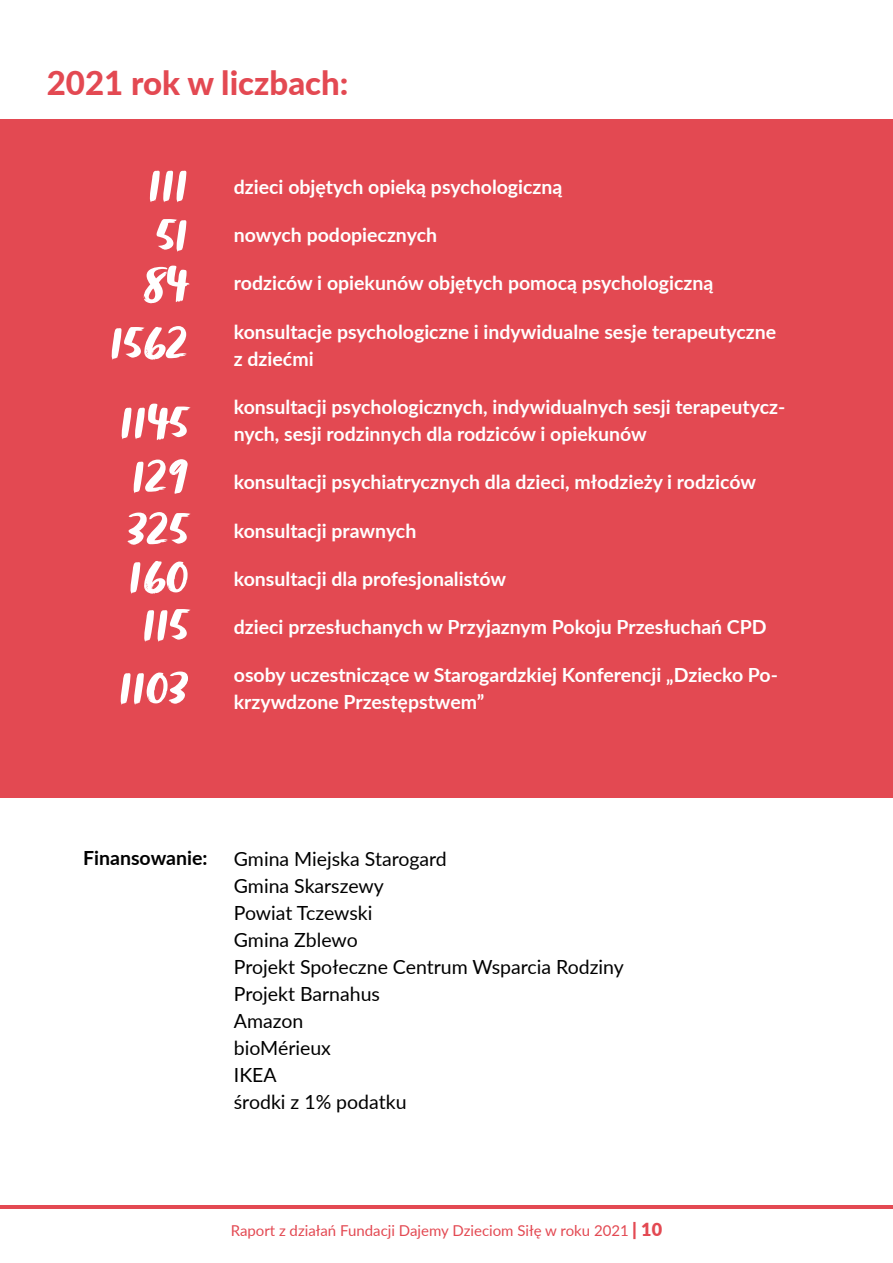
<style>
.page{position:relative;width:893px;height:1263px;background:#fff}
.page>*{position:absolute;margin:0;border:0;box-sizing:border-box;transform-origin:0 0}
.t1{font:57px/49.5px "Zooja Pro";color:#fff;text-align:justify}
.t2{font:800 33px "Lato";color:#e34952}
.t3{font:700 19.5px/27px "Lato";color:#fff}
.t4{font:19.5px/27px "Lato";color:#000}
.t5{font:700 19.5px "Lato";color:#000}
.t6{font:900 18px "Lato";color:#e34952}
.t7{font:15px "Lato";color:#e34952}
.s1{font-family:"Azo Sans";font-weight:400;font-size:19.5px;color:#fff}
</style>
<div class="page">
<hr style="left:0;top:1205px;width:893px;height:4px;background:#e34952">
<div style="left:0;top:119px;width:893px;height:678px;background:#e34952"></div>
<h2 class="t2" style="left:47px;top:58px;width:303px">2021 rok w liczbach:</h2>
<h1 class="t1" style="left:143px;top:165px;width:46px">111<br>51<br>84</h1>
<h1 class="t1" style="left:110px;top:307px;width:80px;line-height:79.5px">1562<br>1145</h1>
<h1 class="t1" style="left:126px;top:456px;width:63px">129<br>325<br>160<br>115</h1>
<h1 class="t1" style="left:119px;top:667px;width:71px">1103</h1>
<p class="t3" style="left:234px;top:172px;width:330px">dzieci objętych opieką psychologiczną</p>
<p class="t3" style="left:234px;top:221px;width:205px">nowych podopiecznych</p>
<p class="t3" style="left:234px;top:269px;width:481px">rodziców i opiekunów objętych pomocą psychologiczną</p>
<p class="t3" style="left:234px;top:317px;width:544px">konsultacje psychologiczne i indywidualne sesje terapeutyczne z dziećmi</p>
<p class="t3" style="left:234px;top:392px;width:553px">konsultacji psychologicznych, indywidualnych sesji terapeutycz&shy;nych, sesji rodzinnych dla rodziców i opiekunów</p>
<p class="t3" style="left:234px;top:468px;width:524px">konsultacji psychiatrycznych dla dzieci, młodzieży i rodziców</p>
<p class="t3" style="left:234px;top:516px;width:184px">konsultacji prawnych</p>
<p class="t3" style="left:234px;top:564px;width:274px">konsultacji dla profesjonalistów</p>
<p class="t3" style="left:234px;top:613px;width:534px">dzieci przesłuchanych w Przyjaznym Pokoju Przesłuchań CPD</p>
<p class="t3" style="left:234px;top:661px;width:546px">osoby uczestniczące w Starogardzkiej Konferencji „Dziecko Po&shy;krzywdzone Przestępstwem”</p>
<p class="t5" style="left:83px;top:844px;width:126px">Finansowanie:</p>
<p class="t4" style="left:234px;top:844px;width:392px">Gmina Miejska Starogard<br>Gmina Skarszewy<br>Powiat Tczewski<br>Gmina Zblewo<br>Projekt Społeczne Centrum Wsparcia Rodziny<br>Projekt Barnahus<br>Amazon<br>bioMérieux<br>IKEA<br>środki z 1% podatku</p>
<p class="t6" style="left:603px;top:1216px;width:60px"><span class="s1">11</span> | 10</p>
<p class="t7" style="left:231px;top:1219px;width:400px">Raport z działań Fundacji Dajemy Dzieciom Siłę w roku 2021</p>
</div>
